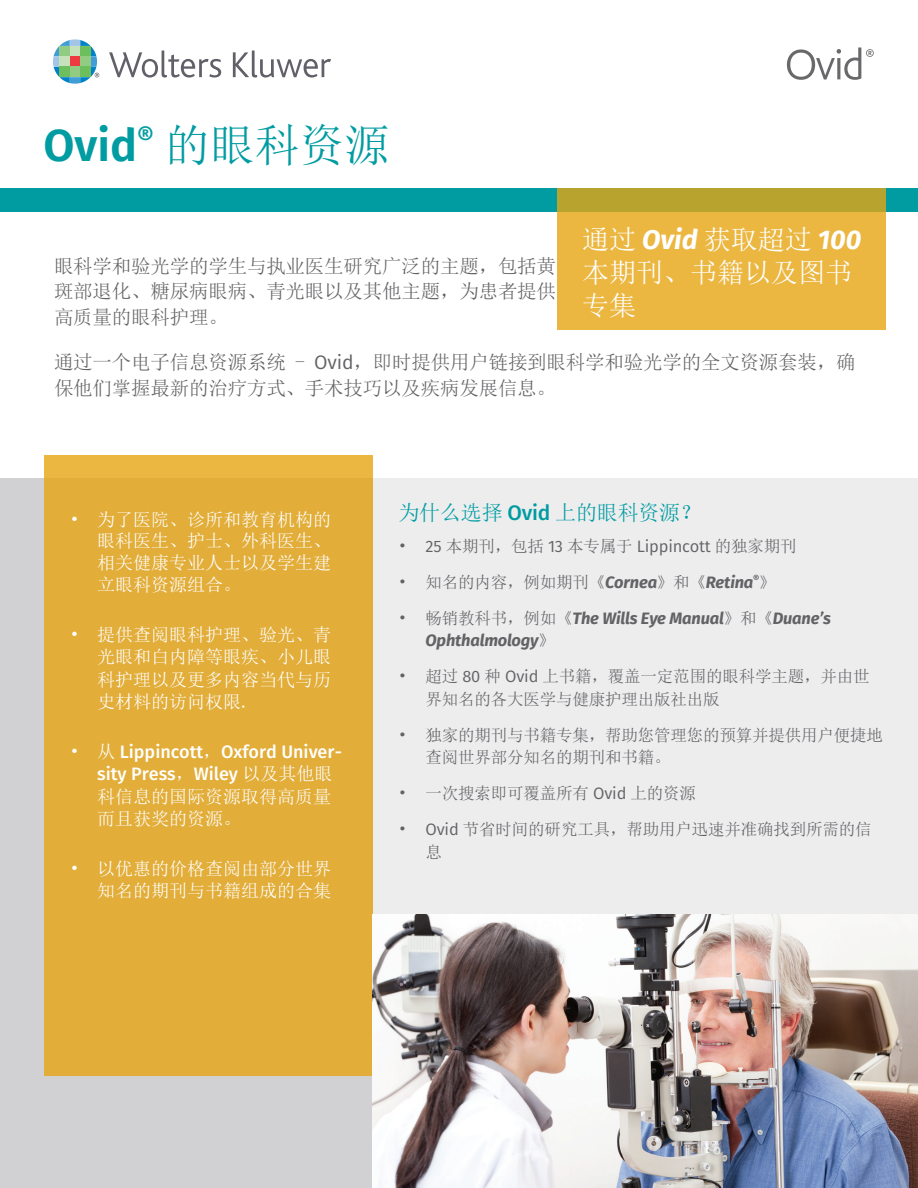
<style>
.page{position:relative;width:918px;height:1188px;background:#fff}
.page>*{position:absolute;margin:0;border:0;box-sizing:border-box;transform-origin:0 0}
.t1{font:45px "Sim Sun";color:#009ca2}
.t2{font:27px/33px "Sim Sun";color:#fff}
.t3{font:21px "Sim Sun";letter-spacing:-.01em;color:#009ca2}
.t4{font:19.5px/25.5px "Sim Sun";letter-spacing:-.01em;color:#636366;text-align:justify}
.t5{font:18px/22.5px "Sim Sun";color:#fff;text-align:justify}
.t6{font:500 18px/22.5px "Fira Sans";color:#fff}
.t7{font:16.5px/22.5px "Sim Sun";letter-spacing:-.01em;color:#636366}
.t8{font:italic 700 16.5px/22.5px "Fira Sans";letter-spacing:-.01em;color:#636366}
.s1{font-family:"Fira Sans";font-weight:600}
.s2{font-family:"Fira Sans";font-weight:700;font-style:italic}
.s3{font-family:"Fira Sans"}
.s4{font-family:"Sim Sun";font-weight:400}
.s5{font-family:"Fira Sans";font-weight:500}
.s6{font-family:"Sim Sun";font-weight:400;font-style:normal}
</style>
<div class="page">
<div style="left:0;top:478px;width:918px;height:710px;background:#ededee"></div>
<div style="left:0;top:478px;width:373px;height:710px;background:#d1d1d3"></div>
<div style="left:44px;top:455px;width:329px;height:621px;background:#e2ad38"></div>
<img style="left:373px;top:915px;width:545px;height:273px">
<svg style="left:109px;top:51px;width:112px;height:27px"></svg>
<svg style="left:233px;top:51px;width:98px;height:27px"></svg>
<svg style="left:53px;top:39px;width:46px;height:45px"></svg>
<svg style="left:787px;top:47px;width:87px;height:33px"></svg>
<div style="left:0;top:188px;width:918px;height:24px;background:#009ca2"></div>
<svg style="left:557px;top:188px;width:329px;height:142px;background:#e2b33d"></svg>
<p class="t1" style="left:43px;top:122px;width:348px"><span class="s1">Ovid</span><sup>®</sup> 的眼科资源</p>
<p class="t2" style="left:582px;top:223px;width:281px">通过 <span class="s2">Ovid</span> 获取超过 <span class="s2">100</span>本期刊、书籍以及图书专集</p>
<p class="t4" style="left:54px;top:253px;width:504px">眼科学和验光学的学生与执业医生研究广泛的主题，包括黄斑部退化、糖尿病眼病、青光眼以及其他主题，为患者提供高质量的眼科护理。</p>
<p class="t4" style="left:54px;top:350px;width:803px">通过一个电子信息资源系统 - <span class="s3">Ovid</span>，即时提供用户链接到眼科学和验光学的全文资源套装，确保他们掌握最新的治疗方式、手术技巧以及疾病发展信息。</p>
<p class="t5" style="left:97px;top:508px;width:235px;line-height:21.9px;text-indent:-27px">• 为了医院、诊所和教育机构的眼科医生、护士、外科医生、相关健康专业人士以及学生建立眼科资源组合。</p>
<p class="t5" style="left:97px;top:623px;width:235px;text-indent:-27px">• 提供查阅眼科护理、验光、青光眼和白内障等眼疾、小儿眼科护理以及更多内容当代与历史材料的访问权限.</p>
<p class="t6" style="left:97px;top:740px;width:246px;text-indent:-27px"><span class="s4">• 从</span> Lippincott<span class="s4">，</span>Oxford Univer&shy;sity Press<span class="s4">，</span>Wiley <span class="s4">以及其他眼科信息的国际资源取得高质量而且获奖的资源。</span></p>
<p class="t5" style="left:70px;top:857px;width:263px;text-align:right">• 以优惠的价格查阅由部分世界知名的期刊与书籍组成的合集</p>
<p class="t3" style="left:399px;top:502px;width:304px">为什么选择 <span class="s5">Ovid</span> 上的眼科资源？</p>
<p class="t7" style="left:399px;top:535px;width:400px">• <span class="s3">25</span> 本期刊，包括 <span class="s3">13</span> 本专属于 <span class="s3">Lippincott</span> 的独家期刊</p>
<p class="t7" style="left:399px;top:571px;width:379px">• 知名的内容，例如期刊《<span class="s2">Cornea</span>》和《<span class="s2">Retina</span><sup>®</sup>》</p>
<p class="t8" style="left:426px;top:606px;width:407px;text-indent:-27px"><span class="s6">• 畅销教科书，例如《</span>The Wills Eye Manual<span class="s6">》和《</span>Duane’s<br>Ophthalmology<span class="s6">》</span></p>
<p class="t7" style="left:426px;top:665px;width:445px;text-indent:-27px">• 超过 <span class="s3">80</span> 种 <span class="s3">Ovid</span> 上书籍，覆盖一定范围的眼科学主题，并由世界知名的各大医学与健康护理出版社出版</p>
<p class="t7" style="left:426px;top:724px;width:459px;text-indent:-27px">• 独家的期刊与书籍专集，帮助您管理您的预算并提供用户便捷地查阅世界部分知名的期刊和书籍。</p>
<p class="t7" style="left:399px;top:782px;width:299px">• 一次搜索即可覆盖所有 <span class="s3">Ovid</span> 上的资源</p>
<p class="t7" style="left:426px;top:818px;width:448px;text-indent:-27px">• <span class="s3">Ovid</span> 节省时间的研究工具，帮助用户迅速并准确找到所需的信息</p>
</div>
